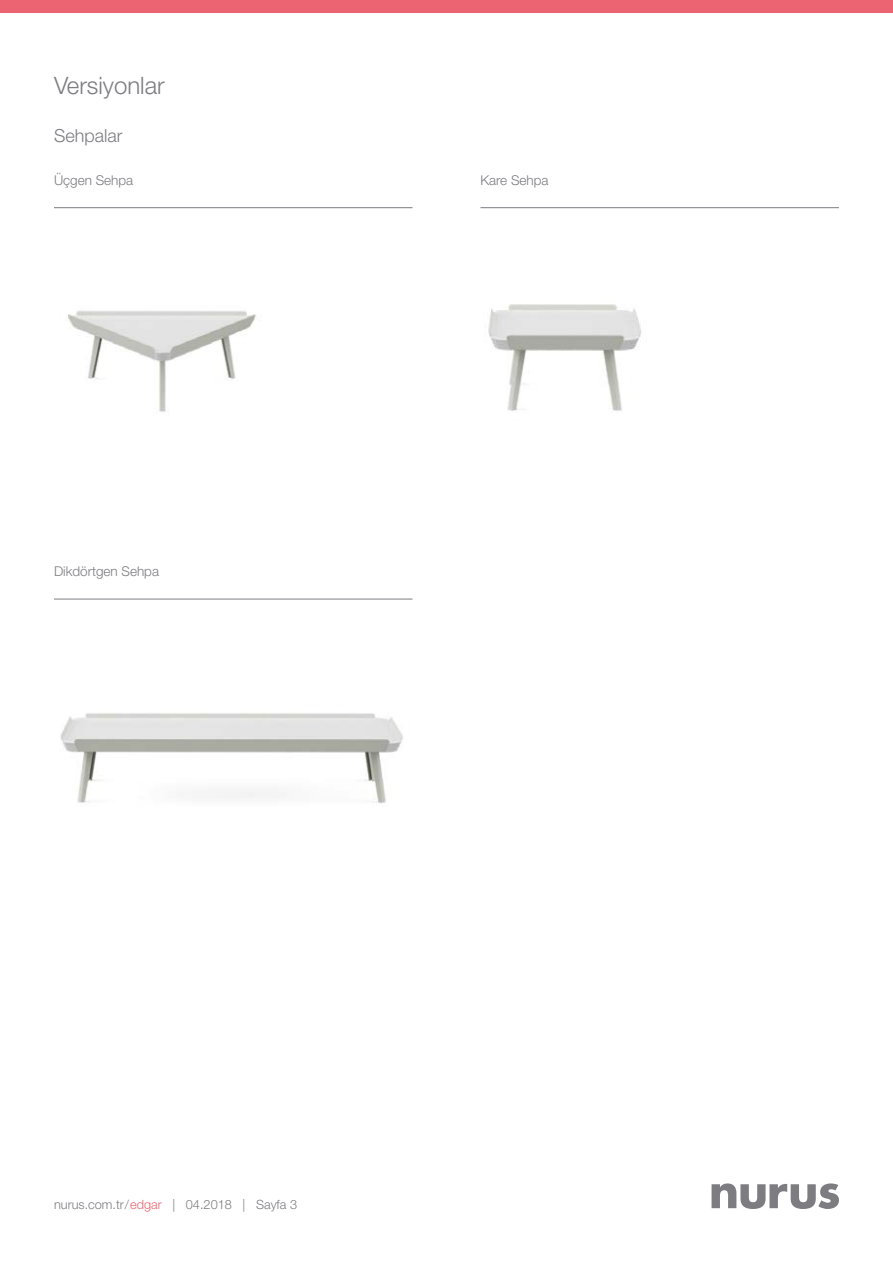
<style>
.page{position:relative;width:893px;height:1263px;background:#fff}
.page>*{position:absolute;margin:0;border:0;box-sizing:border-box;transform-origin:0 0}
.t1{font:300 24px "Helvetica Neue LT Pro";color:#7d7c81}
.t2{font:300 18px "Helvetica Neue LT Pro";color:#7d7c81}
.t3{font:300 13.5px "Helvetica Neue LT Pro";color:#7d7c81}
.t4{font:300 12.75px "Helvetica Neue LT Pro";color:#7d7c81}
.s1{color:#ec6471}
</style>
<div class="page">
<svg style="left:712px;top:1183px;width:127px;height:26px"></svg>
<div style="left:0;top:0;width:893px;height:12px;background:#ec6471"></div>
<img style="left:54px;top:208px;width:295px;height:204px">
<img style="left:385px;top:207px;width:358px;height:204px">
<img style="left:54px;top:598px;width:358px;height:206px">
<hr style="left:54px;top:207px;width:358px;height:1px;background:#7d7c81">
<hr style="left:54px;top:599px;width:358px;height:1px;background:#7d7c81">
<hr style="left:480px;top:207px;width:359px;height:1px;background:#7d7c81">
<h1 class="t1" style="left:54px;top:71px;width:112px">Versiyonlar</h1>
<h2 class="t2" style="left:54px;top:124px;width:70px">Sehpalar</h2>
<p class="t3" style="left:54px;top:172px;width:81px">Üçgen Sehpa</p>
<p class="t3" style="left:54px;top:563px;width:107px">Dikdörtgen Sehpa</p>
<p class="t3" style="left:480px;top:172px;width:70px">Kare Sehpa</p>
<p class="t4" style="left:54px;top:1197px;width:245px">nurus.com.tr / <span class="s1">edgar</span> | 04.2018 | Sayfa 3</p>
</div>
